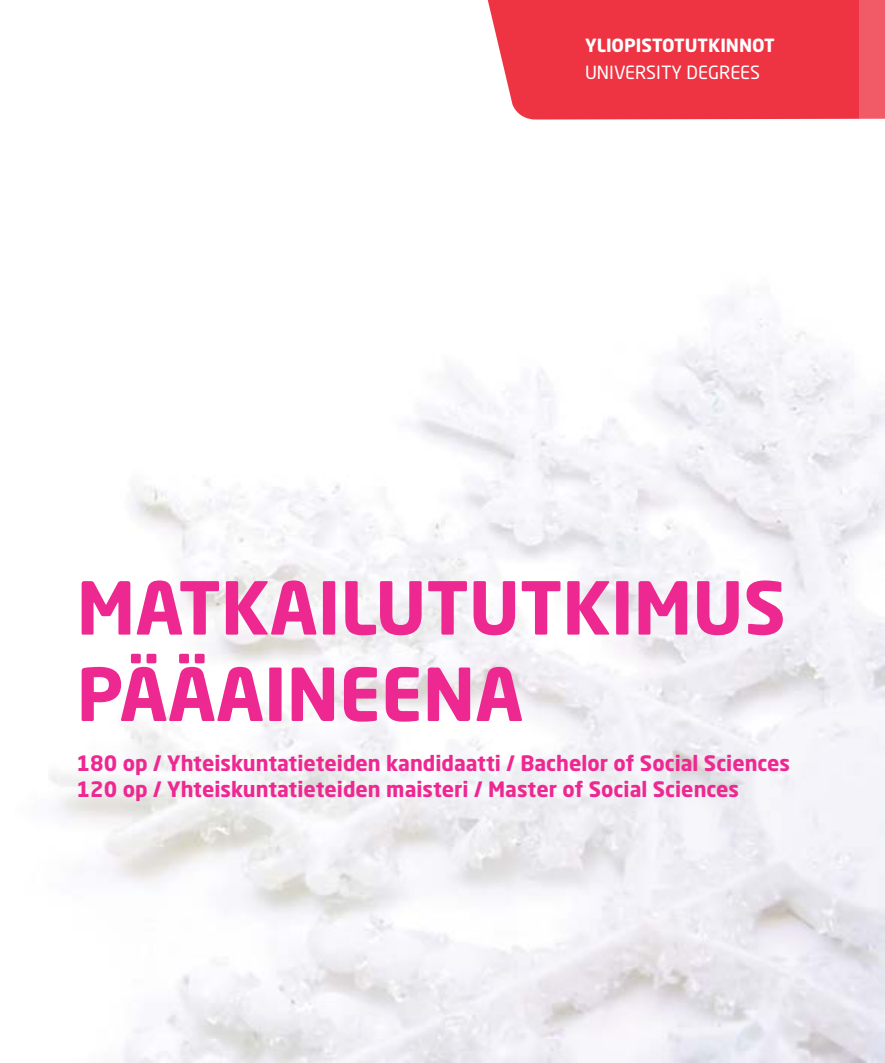
<style>
.page{position:relative;width:885px;height:1063px;background:#fff}
.page>*{position:absolute;margin:0;border:0;box-sizing:border-box;transform-origin:0 0}
.t1{font:700 72px/86.4px "Neo Sans Std";color:#ed2891}
.t2{font:700 21px/25.2px "Neo Sans Std";color:#ed2891}
.t3{font:700 18px "Neo Sans Std";color:#fff}
.t4{font:18px "Neo Sans Std";color:#fff}
</style>
<div class="page">
<div style="left:487px;top:0;width:372px;height:120px;background:#ee3443"></div>
<div style="left:859px;top:0;width:25px;height:121px;background:#f15b67"></div>
<p class="t3" style="left:585px;top:34px;width:191px">YliOpistOtutkinnOt</p>
<p class="t4" style="left:585px;top:61px;width:176px">UNIVERSITY DEGREES</p>
<h1 class="t1" style="left:77px;top:563px;width:710px">MatkailututkiMus pääaineena</h1>
<p class="t2" style="left:77px;top:750px;width:715px">180 op / Yhteiskuntatieteiden kandidaatti / Bachelor of social sciences<br>120 op / Yhteiskuntatieteiden maisteri / Master of social sciences</p>
</div>
